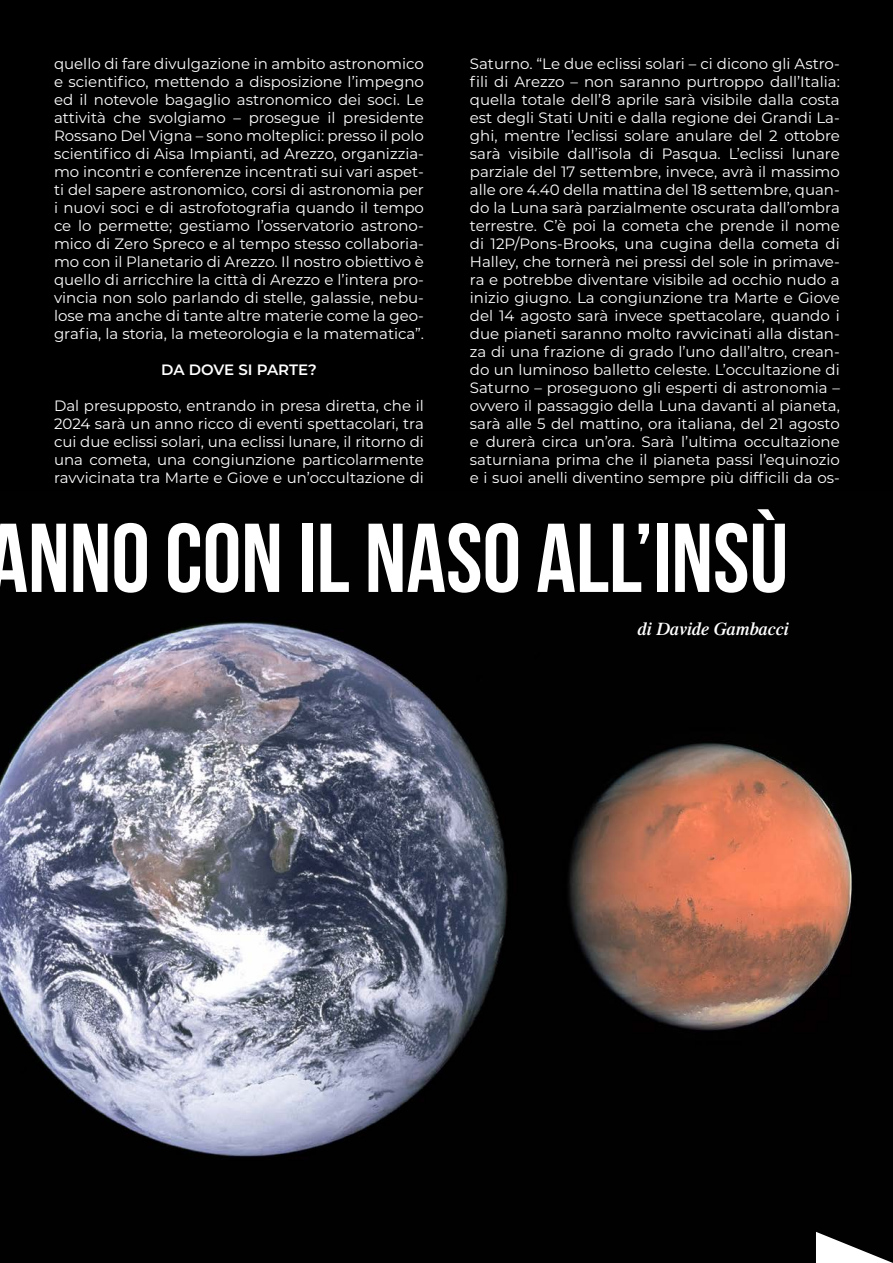
<style>
.page{position:relative;width:893px;height:1263px;background:#fff}
.page>*{position:absolute;margin:0;border:0;box-sizing:border-box;transform-origin:0 0}
.t1{font:700 97.5px "Bebas Neue";color:#fff}
.t2{font:italic 600 18px "Times LT Std";color:#fff}
.t3{font:15px/18px "Montserrat";color:#fff;text-align:justify}
.t4{font:600 15px "Montserrat";letter-spacing:-.01em;color:#fff}
</style>
<div class="page">
<div style="left:0;top:0;width:893px;height:593px;background:#000"></div>
<img style="left:0;top:593px;width:893px;height:670px">
<svg style="left:816px;top:1232px;width:77px;height:31px"></svg>
<p class="t3" style="left:54px;top:54px;width:371px">quello di fare divulgazione in ambito astronomico e scientifico, mettendo a disposizione l’impegno ed il notevole bagaglio astronomico dei soci. Le attività che svolgiamo – prosegue il presidente Rossano Del Vigna – sono molteplici: presso il polo scientifico di Aisa Impianti, ad Arezzo, organizzia&shy;mo incontri e conferenze incentrati sui vari aspet&shy;ti del sapere astronomico, corsi di astronomia per i nuovi soci e di astrofotografia quando il tempo ce lo permette; gestiamo l’osservatorio astrono&shy;mico di Zero Spreco e al tempo stesso collaboria&shy;mo con il Planetario di Arezzo. Il nostro obiettivo è quello di arricchire la città di Arezzo e l’intera pro&shy;vincia non solo parlando di stelle, galassie, nebu&shy;lose ma anche di tante altre materie come la geo&shy;grafia, la storia, la meteorologia e la matematica”.</p>
<p class="t4" style="left:161px;top:359px;width:157px">DA DOVE SI PARTE?</p>
<p class="t3" style="left:54px;top:396px;width:371px">Dal presupposto, entrando in presa diretta, che il 2024 sarà un anno ricco di eventi spettacolari, tra cui due eclissi solari, una eclissi lunare, il ritorno di una cometa, una congiunzione particolarmente ravvicinata tra Marte e Giove e un’occultazione di</p>
<p class="t3" style="left:470px;top:54px;width:371px">Saturno. “Le due eclissi solari – ci dicono gli Astro&shy;fili di Arezzo – non saranno purtroppo dall’Italia: quella totale dell’8 aprile sarà visibile dalla costa est degli Stati Uniti e dalla regione dei Grandi La&shy;ghi, mentre l’eclissi solare anulare del 2 ottobre sarà visibile dall’isola di Pasqua. L’eclissi lunare parziale del 17 settembre, invece, avrà il massimo alle ore 4.40 della mattina del 18 settembre, quan&shy;do la Luna sarà parzialmente oscurata dall’ombra terrestre. C’è poi la cometa che prende il nome di 12P/Pons-Brooks, una cugina della cometa di Halley, che tornerà nei pressi del sole in primave&shy;ra e potrebbe diventare visibile ad occhio nudo a inizio giugno. La congiunzione tra Marte e Giove del 14 agosto sarà invece spettacolare, quando i due pianeti saranno molto ravvicinati alla distan&shy;za di una frazione di grado l’uno dall’altro, crean&shy;do un luminoso balletto celeste. L’occultazione di Saturno – proseguono gli esperti di astronomia – ovvero il passaggio della Luna davanti al pianeta, sarà alle 5 del mattino, ora italiana, del 21 agosto e durerà circa un’ora. Sarà l’ultima occultazione saturniana prima che il pianeta passi l’equinozio e i suoi anelli diventino sempre più difficili da os-</p>
<h1 class="t1" style="left:-12px;top:505px;width:801px">ANNO CON IL NASO ALL’INSÙ</h1>
<p class="t2" style="left:638px;top:619px;width:152px">di Davide Gambacci</p>
</div>
